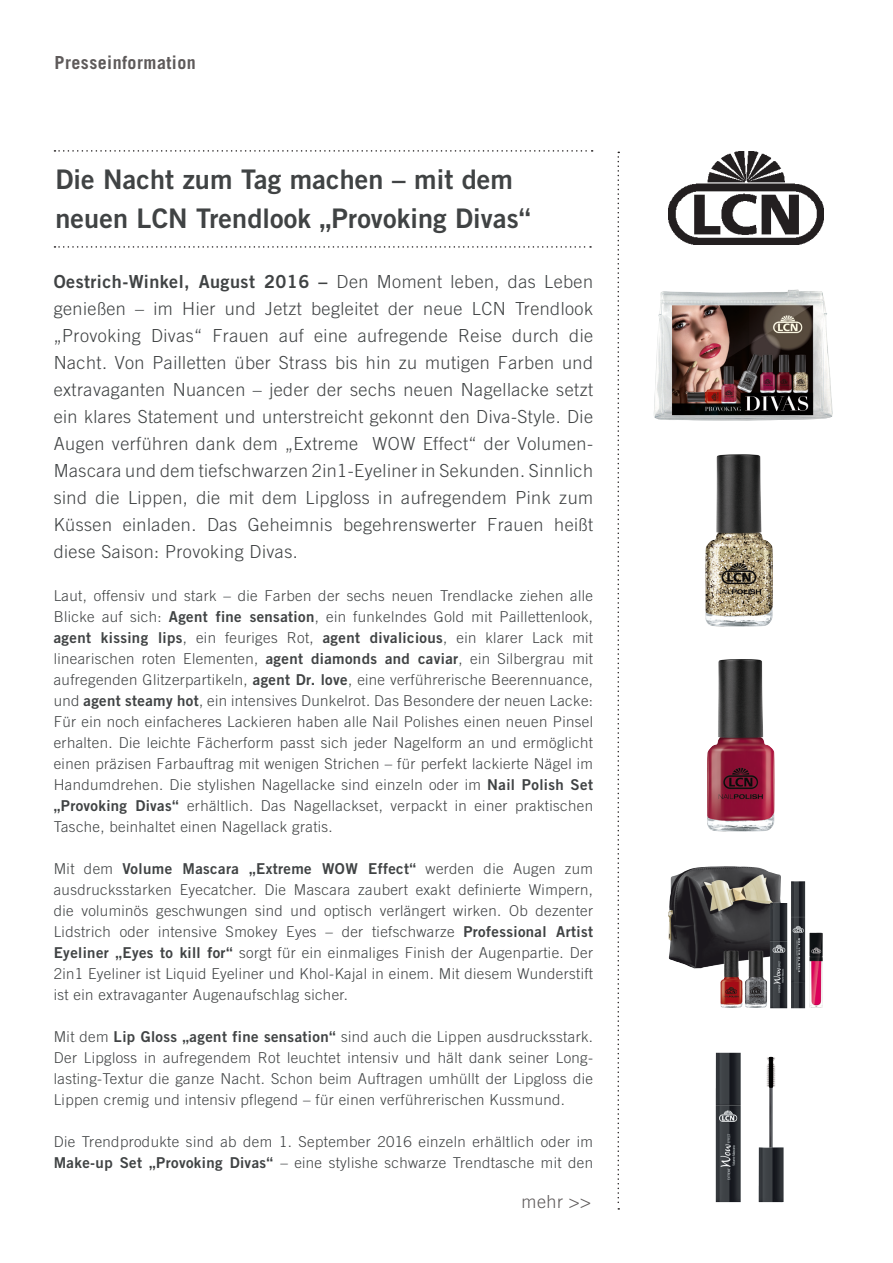
<style>
.page{position:relative;width:893px;height:1263px;background:#fff}
.page>*{position:absolute;margin:0;border:0;box-sizing:border-box;transform-origin:0 0}
.Liste{font:27px/39px "Trade Gothic LT Bold Two";letter-spacing:.005em;color:#404344}
.t1{font:300 18px/27px "Trade Gothic LT";letter-spacing:.025em;color:#404344;text-align:justify}
.t2{font:700 18px "Trade Gothic LT";letter-spacing:.025em;color:#5e5a5a}
.t3{font:300 18px "Trade Gothic LT";color:#5e5a5a}
.t4{font:300 15px/21px "Trade Gothic LT";letter-spacing:.025em;color:#404344;text-align:justify}
.s1{font-family:"Trade Gothic LT Bold Two";font-weight:400}
</style>
<div class="page">
<img style="left:669px;top:151px;width:154px;height:94px">
<svg style="left:54px;top:150px;width:539px;height:2px"></svg>
<svg style="left:54px;top:246px;width:537px;height:2px"></svg>
<svg style="left:617px;top:152px;width:2px;height:1057px"></svg>
<img style="left:654px;top:289px;width:179px;height:131px">
<img style="left:705px;top:454px;width:68px;height:173px">
<img style="left:707px;top:659px;width:68px;height:173px">
<img style="left:668px;top:866px;width:63px;height:74px">
<img style="left:716px;top:1053px;width:53px;height:149px">
<p class="t2" style="left:55px;top:51px;width:143px">Presseinformation</p>
<p class="Liste" style="left:55px;top:159px;width:477px">Die Nacht zum Tag machen – mit dem neuen LCN Trendlook „Provoking Divas“</p>
<p class="t1" style="left:54px;top:268px;width:541px"><span class="s1">Oestrich-Winkel, August 2016 –</span> Den Moment leben, das Leben genießen – im Hier und Jetzt begleitet der neue LCN Trendlook „Provoking Divas“ Frauen auf eine aufregende Reise durch die Nacht. Von Pailletten über Strass bis hin zu mutigen Farben und extravaganten Nuancen – jeder der sechs neuen Nagellacke setzt ein klares Statement und unterstreicht gekonnt den Diva-Style. Die Augen verführen dank dem „Extreme WOW Effect“ der Volumen-Mascara und dem tiefschwarzen 2in1-Eyeliner in Sekunden. Sinnlich sind die Lippen, die mit dem Lipgloss in aufregendem Pink zum Küssen einladen. Das Geheimnis begehrenswerter Frauen heißt diese Saison: Provoking Divas.</p>
<p class="t4" style="left:54px;top:584px;width:541px">Laut, offensiv und stark – die Farben der sechs neuen Trendlacke ziehen alle Blicke auf sich: <span class="s1">Agent fine sensation</span>, ein funkelndes Gold mit Paillettenlook, <span class="s1">agent kissing lips</span>, ein feuriges Rot, <span class="s1">agent divalicious</span>, ein klarer Lack mit linearischen roten Elementen, <span class="s1">agent diamonds and caviar</span>, ein Silbergrau mit aufregenden Glitzerpartikeln, <span class="s1">agent Dr. love</span>, eine verführerische Beerennuance, und <span class="s1">agent steamy hot</span>, ein intensives Dunkelrot. Das Besondere der neuen Lacke:<br>Für ein noch einfacheres Lackieren haben alle Nail Polishes einen neuen Pinsel erhalten. Die leichte Fächerform passt sich jeder Nagelform an und ermöglicht einen präzisen Farbauftrag mit wenigen Strichen – für perfekt lackierte Nägel im Handumdrehen. Die stylishen Nagellacke sind einzeln oder im <span class="s1">Nail Polish Set „Provoking Divas“</span> erhältlich. Das Nagellackset, verpackt in einer praktischen Tasche, beinhaltet einen Nagellack gratis.</p>
<p class="t4" style="left:54px;top:857px;width:541px">Mit dem <span class="s1">Volume Mascara „Extreme WOW Effect“</span> werden die Augen zum ausdrucksstarken Eyecatcher. Die Mascara zaubert exakt definierte Wimpern, die voluminös geschwungen sind und optisch verlängert wirken. Ob dezenter Lidstrich oder intensive Smokey Eyes – der tiefschwarze <span class="s1">Professional Artist Eyeliner „Eyes to kill for“</span> sorgt für ein einmaliges Finish der Augenpartie. Der 2in1 Eyeliner ist Liquid Eyeliner und Khol-Kajal in einem. Mit diesem Wunderstift ist ein extravaganter Augenaufschlag sicher.</p>
<p class="t4" style="left:54px;top:1025px;width:541px">Mit dem <span class="s1">Lip Gloss „agent fine sensation“</span> sind auch die Lippen ausdrucksstark.<br>Der Lipgloss in aufregendem Rot leuchtet intensiv und hält dank seiner Long&shy;lasting-Textur die ganze Nacht. Schon beim Auftragen umhüllt der Lipgloss die Lippen cremig und intensiv pflegend – für einen verführerischen Kussmund.</p>
<p class="t4" style="left:54px;top:1130px;width:541px">Die Trendprodukte sind ab dem 1. September 2016 einzeln erhältlich oder im<br><span class="s1">Make-up Set „Provoking Divas“</span> – eine stylishe schwarze Trendtasche mit den</p>
<p class="t3" style="left:522px;top:1191px;width:71px">mehr &gt;&gt;</p>
</div>
